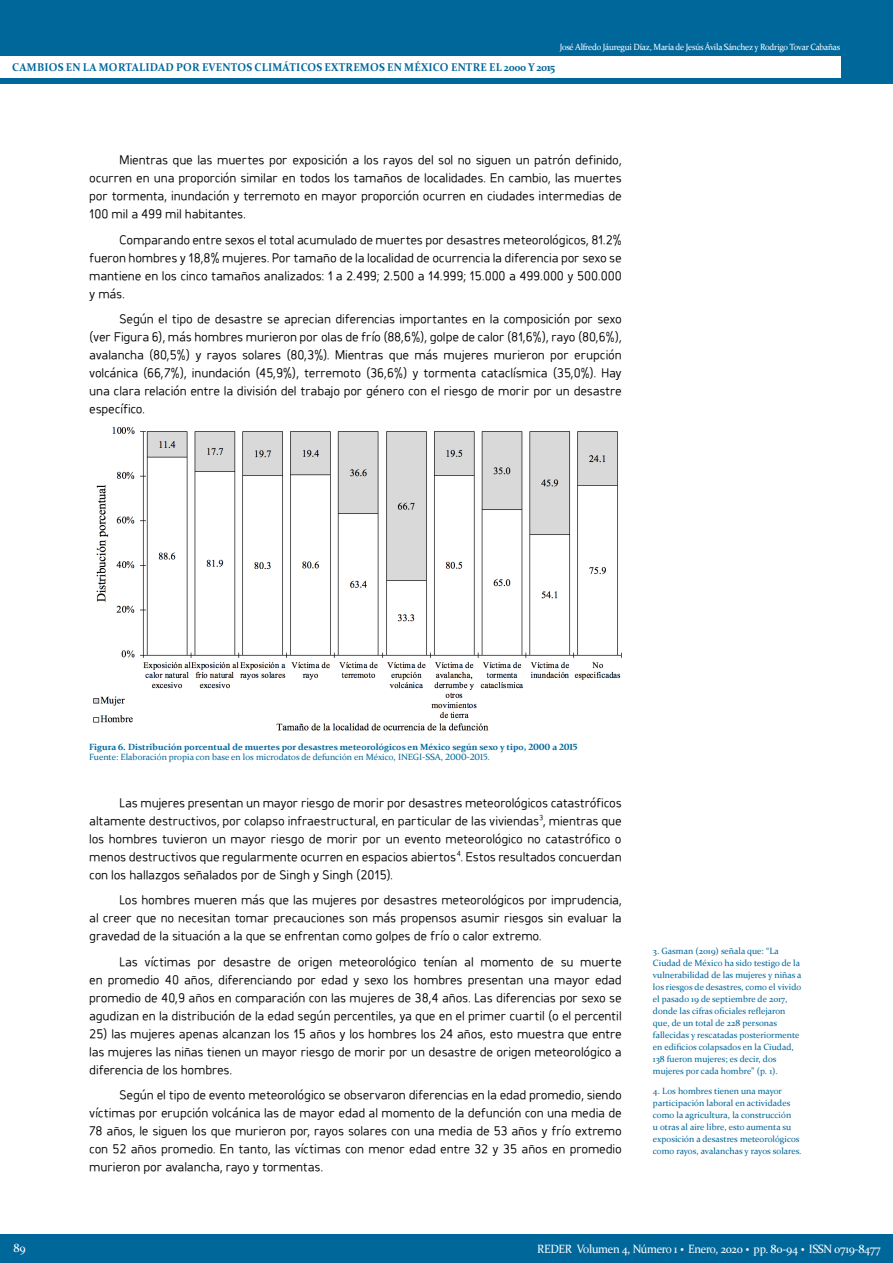
<style>
.page{position:relative;width:893px;height:1263px;background:#fff}
.page>*{position:absolute;margin:0;border:0;box-sizing:border-box;transform-origin:0 0}
.Cuerpo{font:15px/18px "Hospital";letter-spacing:-.015em;color:#000;text-align:justify}
.t1{font:12px "Constantia";letter-spacing:-.025em;color:#fff;scale:.95 1}
.t2{font:700 11.25px "Constantia";letter-spacing:.02em;color:#00679b;scale:.95 1}
.Notas{font:9px/12px "Constantia";color:#00679b}
.t3{font:700 9px/10.8px "Constantia";color:#00679b}
.t4{font:9px "Constantia";letter-spacing:-.025em;color:#fff;scale:.95 1}
.s1{font-weight:400}
.s2{font-weight:700;font-size:18px}
</style>
<div class="page">
<img style="left:93px;top:426px;width:529px;height:305px">
<div style="left:0;top:0;width:893px;height:84px;background:#00679b"></div>
<div style="left:0;top:56px;width:840px;height:22px;background:#fff"></div>
<div style="left:0;top:1234px;width:893px;height:29px;background:#00679b"></div>
<p class="t4" style="left:560px;top:41px;width:297px">José Alfredo Jáuregui Díaz, María de Jesús Ávila Sánchez y Rodrigo Tovar Cabañas</p>
<p class="t2" style="left:12px;top:60px;width:573px">CAMBIOS EN LA MORTALIDAD POR EVENTOS CLIMÁTICOS EXTREMOS EN MÉXICO ENTRE EL 2000 Y 2015</p>
<p class="Cuerpo" style="left:89px;top:151px;width:534px;text-indent:30px">Mientras que las muertes por exposición a los rayos del sol no siguen un patrón definido, ocurren en una proporción similar en todos los tamaños de localidades. En cambio, las muertes por tormenta, inundación y terremoto en mayor proporción ocurren en ciudades intermedias de 100 mil a 499 mil habitantes.</p>
<p class="Cuerpo" style="left:89px;top:230px;width:534px;text-indent:30px">Comparando entre sexos el total acumulado de muertes por desastres meteorológicos, 81.2% fueron hombres y 18,8% mujeres. Por tamaño de la localidad de ocurrencia la diferencia por sexo se mantiene en los cinco tamaños analizados: 1 a 2.499; 2.500 a 14.999; 15.000 a 499.000 y 500.000 y más.</p>
<p class="Cuerpo" style="left:89px;top:310px;width:534px;text-indent:30px">Según el tipo de desastre se aprecian diferencias importantes en la composición por sexo (ver Figura 6), más hombres murieron por olas de frío (88,6%), golpe de calor (81,6%), rayo (80,6%), avalancha (80,5%) y rayos solares (80,3%). Mientras que más mujeres murieron por erupción volcánica (66,7%), inundación (45,9%), terremoto (36,6%) y tormenta cataclísmica (35,0%). Hay una clara relación entre la división del trabajo por género con el riesgo de morir por un desastre específico.</p>
<p class="t3" style="left:89px;top:741px;width:489px">Figura 6. Distribución porcentual de muertes por desastres meteorológicos en México según sexo y tipo, 2000 a 2015<br><span class="s1">Fuente: Elaboración propia con base en los microdatos de defunción en México, INEGI-SSA, 2000-2015.</span></p>
<p class="Cuerpo" style="left:89px;top:793px;width:534px;text-indent:30px">Las mujeres presentan un mayor riesgo de morir por desastres meteorológicos catastróficos altamente destructivos, por colapso infraestructural, en particular de las viviendas<sup>3</sup>, mientras que los hombres tuvieron un mayor riesgo de morir por un evento meteorológico no catastrófico o menos destructivos que regularmente ocurren en espacios abiertos<sup>4</sup>. Estos resultados concuerdan con los hallazgos señalados por de Singh y Singh (2015).</p>
<p class="Cuerpo" style="left:89px;top:891px;width:534px;text-indent:30px">Los hombres mueren más que las mujeres por desastres meteorológicos por imprudencia, al creer que no necesitan tomar precauciones son más propensos asumir riesgos sin evaluar la gravedad de la situación a la que se enfrentan como golpes de frío o calor extremo.</p>
<p class="Cuerpo" style="left:89px;top:952px;width:534px;text-indent:30px">Las víctimas por desastre de origen meteorológico tenían al momento de su muerte en promedio 40 años, diferenciando por edad y sexo los hombres presentan una mayor edad promedio de 40,9 años en comparación con las mujeres de 38,4 años. Las diferencias por sexo se agudizan en la distribución de la edad según percentiles, ya que en el primer cuartil (o el percentil</p>
<p class="Cuerpo" style="left:89px;top:1024px;width:534px">25) las mujeres apenas alcanzan los 15 años y los hombres los 24 años, esto muestra que entre las mujeres las niñas tienen un mayor riesgo de morir por un desastre de origen meteorológico a diferencia de los hombres.</p>
<p class="Cuerpo" style="left:89px;top:1086px;width:534px;text-indent:30px">Según el tipo de evento meteorológico se observaron diferencias en la edad promedio, siendo víctimas por erupción volcánica las de mayor edad al momento de la defunción con una media de 78 años, le siguen los que murieron por, rayos solares con una media de 53 años y frío extremo con 52 años promedio. En tanto, las víctimas con menor edad entre 32 y 35 años en promedio murieron por avalancha, rayo y tormentas.</p>
<p class="Notas" style="left:653px;top:945px;width:150px">3. Gasman (2019) señala que: “La Ciudad de México ha sido testigo de la vulnerabilidad de las mujeres y niñas a los riesgos de desastres, como el vivido el pasado 19 de septiembre de 2017, donde las cifras oficiales reflejaron que, de un total de 228 personas fallecidas y rescatadas posteriormente en edificios colapsados en la Ciudad, 138 fueron mujeres; es decir, dos mujeres por cada hombre” (p. 1).</p>
<p class="Notas" style="left:653px;top:1084px;width:150px">4. Los hombres tienen una mayor participación laboral en actividades como la agricultura, la construcción<br>u otras al aire libre, esto aumenta su exposición a desastres meteorológicos como rayos, avalanchas y rayos solares.</p>
<p class="t1" style="left:14px;top:1239px;width:14px">89</p>
<p class="t1" style="left:537px;top:1240px;width:363px">REDER Volumen 4, Número 1 <span class="s2">·</span> Enero, 2020 <span class="s2">·</span> pp. 80-94 <span class="s2">·</span> ISSN 0719-8477</p>
</div>
